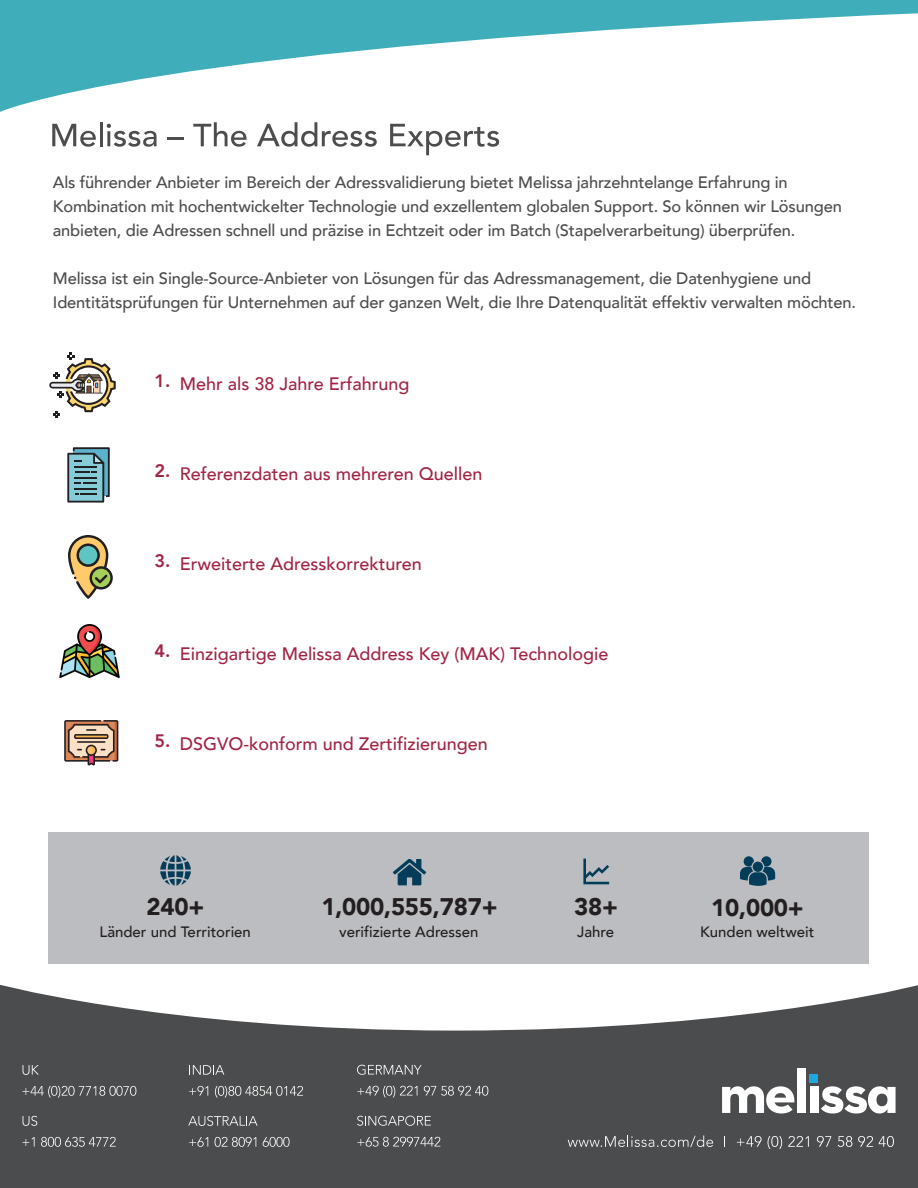
<style>
.page{position:relative;width:918px;height:1188px;background:#fff}
.page>*{position:absolute;margin:0;border:0;box-sizing:border-box;transform-origin:0 0}
.t1{font:900 24px "Avenir";letter-spacing:-.01em;color:#231f20}
.t2{font:500 18px "Avenir";color:#a22443}
.t3{font:800 18px "Avenir";color:#a22443}
.t4{font:500 16.5px/24px "Avenir";letter-spacing:-.01em;color:#4b4c4d}
.t5{font:500 15px "Avenir";color:#231f20}
</style>
<div class="page">
<svg style="left:0;top:13px;width:918px;height:99px"></svg>
<svg style="left:52px;top:124px;width:44px;height:23px"></svg>
<hr style="left:100px;top:122px;width:2px;height:24px;background:#4d4d4f">
<svg style="left:107px;top:124px;width:50px;height:23px"></svg>
<hr style="left:168px;top:137px;width:16px;height:3px;background:#4d4d4f">
<svg style="left:193px;top:122px;width:54px;height:25px"></svg>
<svg style="left:257px;top:122px;width:120px;height:25px"></svg>
<svg style="left:390px;top:124px;width:109px;height:31px"></svg>
<div style="left:49px;top:833px;width:820px;height:131px;background:#bcbdc0"></div>
<svg style="left:160px;top:855px;width:31px;height:31px"></svg>
<svg style="left:393px;top:859px;width:33px;height:26px"></svg>
<svg style="left:583px;top:859px;width:26px;height:25px"></svg>
<svg style="left:740px;top:856px;width:35px;height:30px"></svg>
<svg style="left:49px;top:353px;width:67px;height:64px"></svg>
<svg style="left:67px;top:447px;width:43px;height:56px;background:#66939d"></svg>
<svg style="left:68px;top:535px;width:45px;height:64px"></svg>
<svg style="left:59px;top:624px;width:61px;height:54px"></svg>
<svg style="left:64px;top:720px;width:54px;height:46px;background:#b3927d"></svg>
<svg style="left:0;top:984px;width:918px;height:204px;fill:#4b4c4d"></svg>
<div style="left:0;top:0;width:918px;height:13px;background:#40adbb"></div>
<svg style="left:722px;top:1086px;width:73px;height:27px"></svg>
<div style="left:797px;top:1069px;width:8px;height:44px;background:#fff"></div>
<div style="left:810px;top:1087px;width:8px;height:26px;background:#fff"></div>
<svg style="left:821px;top:1086px;width:75px;height:27px"></svg>
<div style="left:810px;top:1075px;width:8px;height:8px;background:#1da7df"></div>
<svg style="left:568px;top:1135px;width:145px;height:12px;background:#6a6b6c"></svg>
<svg style="left:737px;top:1136px;width:25px;height:11px"></svg>
<svg style="left:768px;top:1136px;width:14px;height:13px"></svg>
<svg style="left:788px;top:1136px;width:21px;height:11px"></svg>
<svg style="left:817px;top:1136px;width:14px;height:11px"></svg>
<svg style="left:838px;top:1136px;width:14px;height:11px"></svg>
<svg style="left:858px;top:1136px;width:15px;height:11px"></svg>
<svg style="left:879px;top:1136px;width:15px;height:11px"></svg>
<svg style="left:23px;top:1065px;width:16px;height:10px"></svg>
<svg style="left:22px;top:1086px;width:114px;height:12px"></svg>
<svg style="left:23px;top:1116px;width:14px;height:10px"></svg>
<svg style="left:22px;top:1137px;width:13px;height:10px"></svg>
<svg style="left:41px;top:1137px;width:75px;height:10px"></svg>
<svg style="left:189px;top:1065px;width:35px;height:10px"></svg>
<svg style="left:189px;top:1086px;width:19px;height:10px"></svg>
<svg style="left:215px;top:1086px;width:88px;height:12px"></svg>
<svg style="left:188px;top:1116px;width:70px;height:10px"></svg>
<svg style="left:189px;top:1137px;width:19px;height:10px"></svg>
<svg style="left:215px;top:1137px;width:41px;height:10px"></svg>
<svg style="left:263px;top:1137px;width:27px;height:10px"></svg>
<svg style="left:357px;top:1065px;width:65px;height:10px"></svg>
<svg style="left:357px;top:1086px;width:60px;height:12px"></svg>
<svg style="left:424px;top:1086px;width:64px;height:10px"></svg>
<svg style="left:357px;top:1116px;width:74px;height:10px"></svg>
<svg style="left:357px;top:1137px;width:83px;height:10px"></svg>
<p class="t4" style="left:53px;top:169px;width:790px">Als führender Anbieter im Bereich der Adressvalidierung bietet Melissa jahrzehntelange Erfahrung in<br>Kombination mit hochentwickelter Technologie und exzellentem globalen Support. So können wir Lösungen anbieten, die Adressen schnell und präzise in Echtzeit oder im Batch (Stapelverarbeitung) überprüfen.</p>
<p class="t4" style="left:53px;top:265px;width:805px">Melissa ist ein Single-Source-Anbieter von Lösungen für das Adressmanagement, die Datenhygiene und<br>Identitätsprüfungen für Unternehmen auf der ganzen Welt, die Ihre Datenqualität effektiv verwalten möchten.</p>
<p class="t3" style="left:154px;top:367px;width:17px">1.</p>
<p class="t2" style="left:180px;top:368px;width:231px">Mehr als 38 Jahre Erfahrung</p>
<p class="t3" style="left:154px;top:457px;width:17px">2.</p>
<p class="t2" style="left:180px;top:458px;width:304px">Referenzdaten aus mehreren Quellen</p>
<p class="t3" style="left:154px;top:547px;width:17px">3.</p>
<p class="t2" style="left:180px;top:548px;width:244px">Erweiterte Adresskorrekturen</p>
<p class="t3" style="left:154px;top:637px;width:17px">4.</p>
<p class="t2" style="left:180px;top:638px;width:430px">Einzigartige Melissa Address Key (MAK) Technologie</p>
<p class="t3" style="left:154px;top:727px;width:17px">5.</p>
<p class="t2" style="left:180px;top:728px;width:310px">DSGVO-konform und Zertifizierungen</p>
<h1 class="t1" style="left:147px;top:886px;width:59px">240+</h1>
<p class="t5" style="left:100px;top:918px;width:153px">Länder und Territorien</p>
<h1 class="t1" style="left:321px;top:886px;width:178px">1,000,555,787+</h1>
<p class="t5" style="left:339px;top:918px;width:141px">verifizierte Adressen</p>
<h1 class="t1" style="left:574px;top:887px;width:45px">38+</h1>
<p class="t5" style="left:577px;top:919px;width:38px">Jahre</p>
<h1 class="t1" style="left:711px;top:887px;width:94px">10,000+</h1>
<p class="t5" style="left:700px;top:919px;width:116px">Kunden weltweit</p>
</div>
